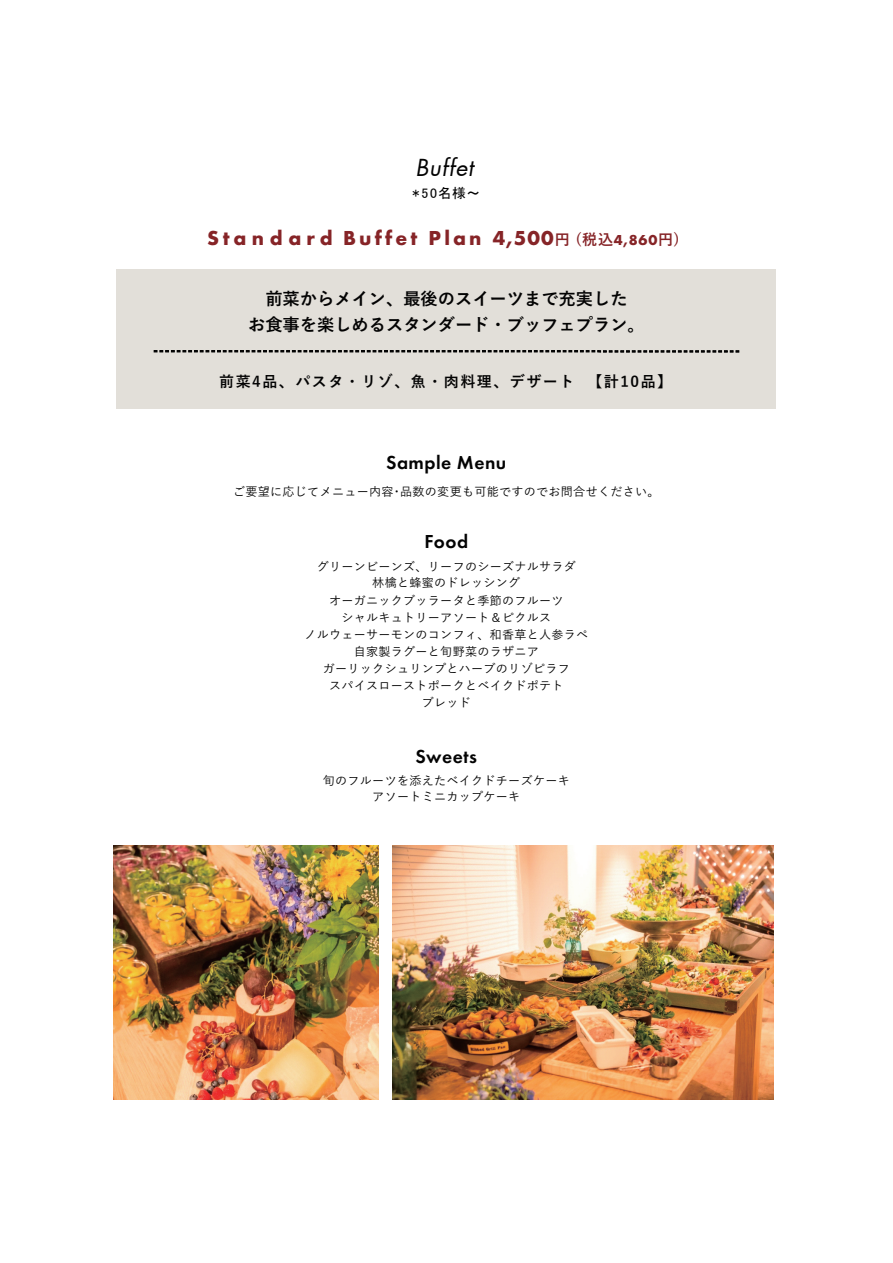
<style>
.page{position:relative;width:893px;height:1263px;background:#fff}
.page>*{position:absolute;margin:0;border:0;box-sizing:border-box;transform-origin:0 0}
.t1{font:italic 22.95px "Futura Beyaz";letter-spacing:.03em;color:#030303}
.t2{font:700 21px "Futura PT";letter-spacing:.15em;color:#862427}
.t3{font:600 19.5px "Futura PT";letter-spacing:.025em;color:#030303}
.t4{font:700 17.25px/25.5px "Yu Gothic";color:#030303;text-align:center}
.t5{font:700 15px "Yu Gothic";letter-spacing:.1em;color:#030303}
.t6{font:13.8px "MS P Gothic";color:#030303}
.t7{font:500 12px/17.1px "Yu Gothic";letter-spacing:.025em;color:#030303;text-align:center}
.s1{font-family:"Yu Gothic";font-size:15px}
.s2{font-size:15px}
</style>
<div class="page">
<div style="left:117px;top:269px;width:659px;height:140px;background:#e2dfd9"></div>
<svg style="left:153px;top:350px;width:587px;height:3px"></svg>
<img style="left:392px;top:845px;width:381px;height:255px">
<img style="left:114px;top:845px;width:265px;height:255px">
<h1 class="t1" style="left:415px;top:152px;width:59px">Buffet</h1>
<p class="t6" style="left:412px;top:186px;width:69px">*50名様～</p>
<h2 class="t2" style="left:207px;top:224px;width:474px">Stan d ard Buffet Plan 4,500<span class="s1">円 (税込</span><span class="s2">4,860</span><span class="s1">円)</span></h2>
<h3 class="t4" style="left:248px;top:287px;width:398px">前菜からメイン、最後のスイーツまで充実した<br>お食事を楽しめるスタンダード・ブッフェプラン。</h3>
<p class="t5" style="left:219px;top:373px;width:454px">前菜4品、パスタ・リゾ、魚・肉料理、デザート 【計10品】</p>
<h3 class="t3" style="left:386px;top:450px;width:122px">Sample Menu</h3>
<p class="t7" style="left:233px;top:482px;width:428px">ご要望に応じてメニュー内容･品数の変更も可能ですのでお問合せください。</p>
<h3 class="t3" style="left:424px;top:529px;width:45px">Food</h3>
<p class="t7" style="left:317px;top:557px;width:261px;line-height:15.5px">グリーンビーンズ、リーフのシーズナルサラダ林檎と蜂蜜のドレッシング</p>
<p class="t7" style="left:304px;top:591px;width:286px">オーガニックブッラータと季節のフルーツ<br>シャルキュトリーアソート＆ピクルス<br>ノルウェーサーモンのコンフィ、和香草と人参ラペ自家製ラグーと旬野菜のラザニア<br>ガーリックシュリンプとハーブのリゾピラフ<br>スパイスローストポークとベイクドポテト<br>ブレッド</p>
<h3 class="t3" style="left:415px;top:744px;width:63px">Sweets</h3>
<p class="t7" style="left:323px;top:771px;width:248px;line-height:15.9px">旬のフルーツを添えたベイクドチーズケーキアソートミニカップケーキ</p>
</div>
